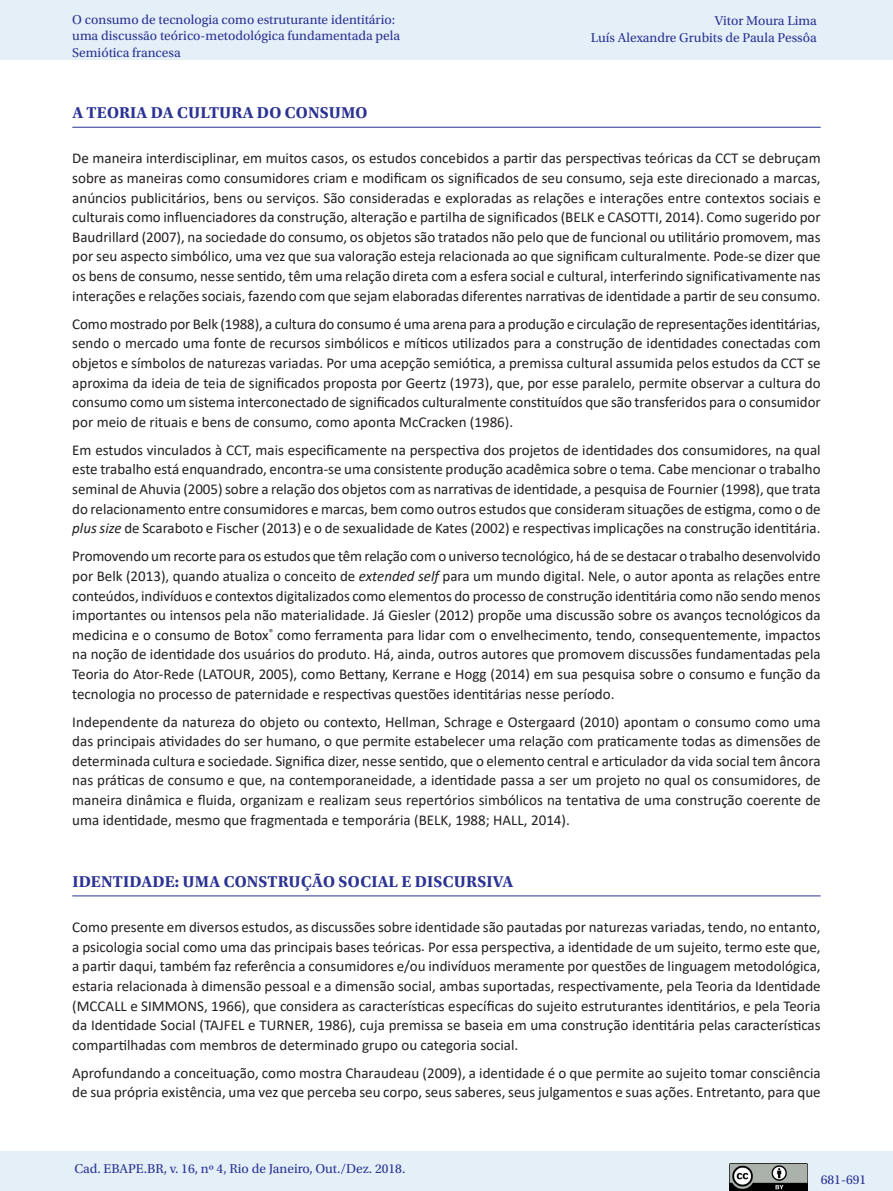
<style>
.page{position:relative;width:893px;height:1191px;background:#fff}
.page>*{position:absolute;margin:0;border:0;box-sizing:border-box;transform-origin:0 0}
._07_1_sub_1{font:700 16.5px "Utopia Std";letter-spacing:.01em;color:#2b3393}
._06_0_texto{font:15px/19.6px "Calibri";color:#231f20;text-align:justify}
.t1{font:13.5px/16.5px "Utopia Std";color:#2b3393}
.s1{font-style:italic}
</style>
<div class="page">
<div style="left:0;top:1151px;width:893px;height:40px;background:#e4eff8"></div>
<img style="left:730px;top:1163px;width:77px;height:27px">
<div style="left:0;top:0;width:893px;height:60px;background:#e4eff8"></div>
<hr style="left:72px;top:127px;width:749px;height:1px;background:#2b3393">
<hr style="left:72px;top:895px;width:749px;height:1px;background:#2b3393">
<p class="t1" style="left:72px;top:11px;width:329px">O consumo de tecnologia como estruturante identitário: uma discussão teórico-metodológica fundamentada pela<br>Semiótica francesa</p>
<p class="t1" style="left:591px;top:13px;width:228px;text-align:right">Vitor Moura Lima<br>Luís Alexandre Grubits de Paula Pessôa</p>
<p class="_07_1_sub_1" style="left:72px;top:103px;width:297px">A TEORIA DA CULTURA DO CONSUMO</p>
<p class="_06_0_texto" style="left:72px;top:148px;width:750px">De maneira interdisciplinar, em muitos casos, os estudos concebidos a partir das perspectivas teóricas da CCT se debruçam sobre as maneiras como consumidores criam e modificam os significados de seu consumo, seja este direcionado a marcas, anúncios publicitários, bens ou serviços. São consideradas e exploradas as relações e interações entre contextos sociais e culturais como influenciadores da construção, alteração e partilha de significados (BELK e CASOTTI, 2014). Como sugerido por Baudrillard (2007), na sociedade do consumo, os objetos são tratados não pelo que de funcional ou utilitário promovem, mas por seu aspecto simbólico, uma vez que sua valoração esteja relacionada ao que significam culturalmente. Pode-se dizer que os bens de consumo, nesse sentido, têm uma relação direta com a esfera social e cultural, interferindo significativamente nas interações e relações sociais, fazendo com que sejam elaboradas diferentes narrativas de identidade a partir de seu consumo.</p>
<p class="_06_0_texto" style="left:72px;top:313px;width:750px">Como mostrado por Belk (1988), a cultura do consumo é uma arena para a produção e circulação de representações identitárias, sendo o mercado uma fonte de recursos simbólicos e míticos utilizados para a construção de identidades conectadas com objetos e símbolos de naturezas variadas. Por uma acepção semiótica, a premissa cultural assumida pelos estudos da CCT se aproxima da ideia de teia de significados proposta por Geertz (1973), que, por esse paralelo, permite observar a cultura do consumo como um sistema interconectado de significados culturalmente constituídos que são transferidos para o consumidor por meio de rituais e bens de consumo, como aponta McCracken (1986).</p>
<p class="_06_0_texto" style="left:72px;top:439px;width:750px">Em estudos vinculados à CCT, mais especificamente na perspectiva dos projetos de identidades dos consumidores, na qual este trabalho está enquandrado, encontra-se uma consistente produção acadêmica sobre o tema. Cabe mencionar o trabalho seminal de Ahuvia (2005) sobre a relação dos objetos com as narrativas de identidade, a pesquisa de Fournier (1998), que trata do relacionamento entre consumidores e marcas, bem como outros estudos que consideram situações de estigma, como o de <span class="s1">plus size</span> de Scaraboto e Fischer (2013) e o de sexualidade de Kates (2002) e respectivas implicações na construção identitária.</p>
<p class="_06_0_texto" style="left:72px;top:546px;width:750px">Promovendo um recorte para os estudos que têm relação com o universo tecnológico, há de se destacar o trabalho desenvolvido por Belk (2013), quando atualiza o conceito de <span class="s1">extended self</span> para um mundo digital. Nele, o autor aponta as relações entre conteúdos, indivíduos e contextos digitalizados como elementos do processo de construção identitária como não sendo menos importantes ou intensos pela não materialidade. Já Giesler (2012) propõe uma discussão sobre os avanços tecnológicos da medicina e o consumo de Botox<sup>®</sup> como ferramenta para lidar com o envelhecimento, tendo, consequentemente, impactos na noção de identidade dos usuários do produto. Há, ainda, outros autores que promovem discussões fundamentadas pela Teoria do Ator-Rede (LATOUR, 2005), como Bettany, Kerrane e Hogg (2014) em sua pesquisa sobre o consumo e função da tecnologia no processo de paternidade e respectivas questões identitárias nesse período.</p>
<p class="_06_0_texto" style="left:72px;top:711px;width:750px">Independente da natureza do objeto ou contexto, Hellman, Schrage e Ostergaard (2010) apontam o consumo como uma das principais atividades do ser humano, o que permite estabelecer uma relação com praticamente todas as dimensões de determinada cultura e sociedade. Significa dizer, nesse sentido, que o elemento central e articulador da vida social tem âncora nas práticas de consumo e que, na contemporaneidade, a identidade passa a ser um projeto no qual os consumidores, de maneira dinâmica e fluida, organizam e realizam seus repertórios simbólicos na tentativa de uma construção coerente de uma identidade, mesmo que fragmentada e temporária (BELK, 1988; HALL, 2014).</p>
<p class="_07_1_sub_1" style="left:72px;top:872px;width:442px">IDENTIDADE: UMA CONSTRUÇÃO SOCIAL E DISCURSIVA</p>
<p class="_06_0_texto" style="left:72px;top:917px;width:750px">Como presente em diversos estudos, as discussões sobre identidade são pautadas por naturezas variadas, tendo, no entanto, a psicologia social como uma das principais bases teóricas. Por essa perspectiva, a identidade de um sujeito, termo este que, a partir daqui, também faz referência a consumidores e/ou indivíduos meramente por questões de linguagem metodológica, estaria relacionada à dimensão pessoal e a dimensão social, ambas suportadas, respectivamente, pela Teoria da Identidade (MCCALL e SIMMONS, 1966), que considera as características específicas do sujeito estruturantes identitários, e pela Teoria da Identidade Social (TAJFEL e TURNER, 1986), cuja premissa se baseia em uma construção identitária pelas características compartilhadas com membros de determinado grupo ou categoria social.</p>
<p class="_06_0_texto" style="left:72px;top:1062px;width:750px">Aprofundando a conceituação, como mostra Charaudeau (2009), a identidade é o que permite ao sujeito tomar consciência de sua própria existência, uma vez que perceba seu corpo, seus saberes, seus julgamentos e suas ações. Entretanto, para que</p>
<p class="t1" style="left:74px;top:1160px;width:333px">Cad. EBAPE.BR, v. 16, nº 4, Rio de Janeiro, Out./Dez. 2018.</p>
<p class="t1" style="left:821px;top:1171px;width:47px">681-691</p>
</div>
